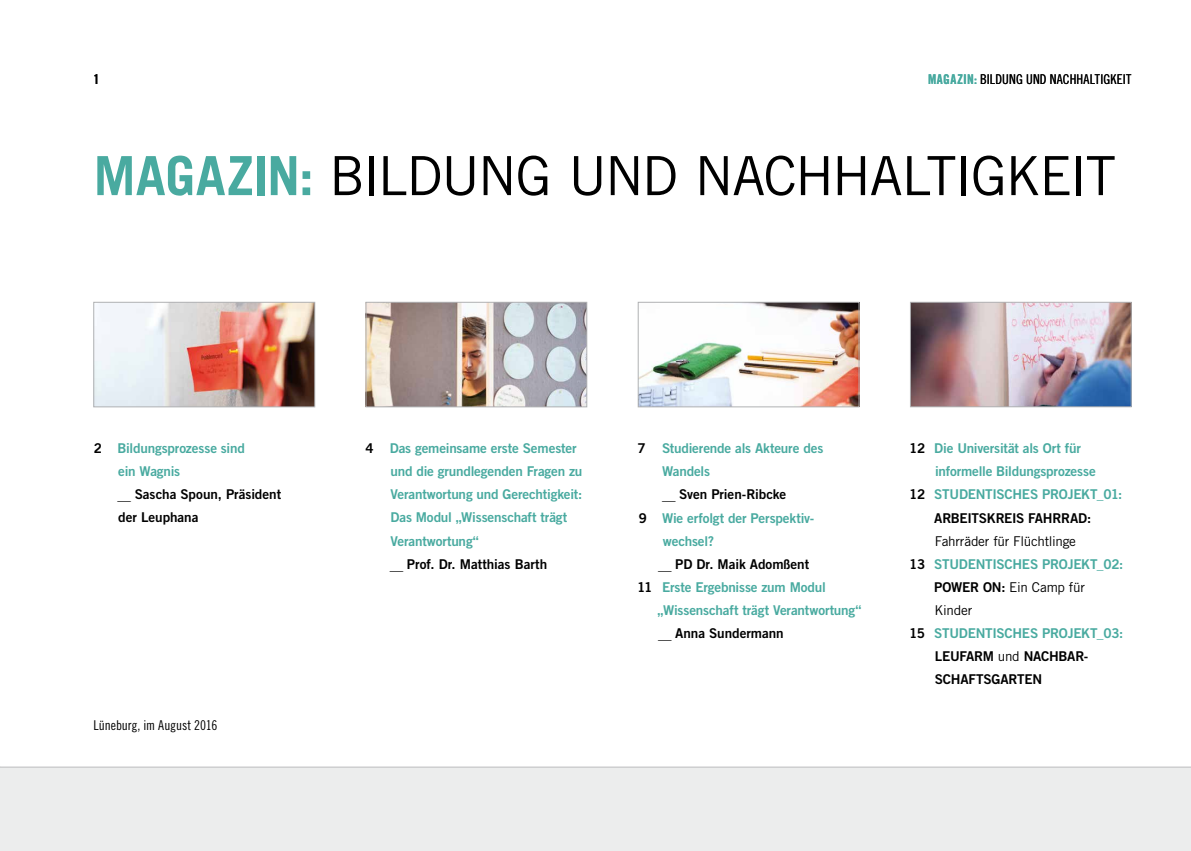
<style>
.page{position:relative;width:1191px;height:851px;background:#fff}
.page>*{position:absolute;margin:0;border:0;box-sizing:border-box;transform-origin:0 0}
.t1{font:54px "Trade Gothic LT Std";letter-spacing:-.035em;color:#000}
.t2{font:700 54px "Trade Gothic LT Std";color:#49aaa0}
.t3{font:13.5px/23.1px "Trade Gothic LT Std Bd 2";letter-spacing:-.015em;color:#49aaa0}
.t4{font:13.5px/23.1px "Trade Gothic LT Std Bd 2";letter-spacing:-.005em;color:#000}
.t5{font:13.5px "Trade Gothic LT Std Cn 18";letter-spacing:.01em;color:#000}
.t6{font:13.5px/23.1px "Trade Gothic LT Std";letter-spacing:-.015em;color:#000}
.t7{font:13.5px "Trade Gothic LT Std Bd Cn 20";color:#000}
.s1{font-family:"Trade Gothic LT Std Bd Cn 20";color:#49aaa0}
.s2{font-weight:700;color:#49aaa0}
.s3{color:#000}
.s4{font-family:"Trade Gothic LT Std Cn 18"}
.s5{font-family:"Trade Gothic LT Std";font-weight:700;color:#000}
.s6{font-family:"Trade Gothic LT Std Bd 2"}
.s7{font-family:"Trade Gothic LT Std"}
</style>
<div class="page">
<img style="left:96px;top:304px;width:217px;height:101px">
<div style="left:94px;top:302px;width:221px;height:105px;border:1px solid #b0b1b3"></div>
<img style="left:368px;top:304px;width:217px;height:101px">
<div style="left:366px;top:302px;width:221px;height:105px;border:1px solid #b0b1b3"></div>
<img style="left:640px;top:304px;width:217px;height:101px">
<div style="left:638px;top:302px;width:221px;height:105px;border:1px solid #b0b1b3"></div>
<img style="left:912px;top:304px;width:217px;height:101px">
<div style="left:910px;top:302px;width:221px;height:105px;border:1px solid #b0b1b3"></div>
<div style="left:0;top:767px;width:1191px;height:83px;background:#eceded"></div>
<hr style="left:0;top:766px;width:1191px;height:1px;background:#bbbdbe">
<p class="t7" style="left:94px;top:71px;width:7px">1</p>
<p class="t5" style="left:928px;top:71px;width:205px"><span class="s1">MAGAZIN:</span> BILDUNG UND NACHHALTIGKEIT</p>
<h1 class="t2" style="left:94px;top:143px;width:30px">MAGAZIN</h1>
<h1 class="t1" style="left:299px;top:143px;width:818px"><span class="s2">:</span> Bildung und Nachhaltigkeit</h1>
<p class="t3" style="left:118px;top:436px;width:128px;text-indent:-24px"><span class="s3">2</span> Bildungsprozesse sind ein Wagnis</p>
<p class="t4" style="left:118px;top:482px;width:165px"><span class="s4">—</span> Sascha Spoun, Präsident der Leuphana</p>
<p class="t5" style="left:94px;top:717px;width:125px">LÜNEBURG, IM AUGUST 2016</p>
<p class="t3" style="left:390px;top:436px;width:193px;text-indent:-25px"><span class="s5">4</span> Das gemeinsame erste Semester und die grundlegenden Fragen zu<br>Verantwortung und Gerechtigkeit:<br>Das Modul „Wissenschaft trägt<br>Verantwortung“</p>
<p class="t4" style="left:390px;top:552px;width:159px"><span class="s4">—</span> Prof. Dr. Matthias Barth</p>
<p class="t3" style="left:662px;top:436px;width:163px;text-indent:-25px"><span class="s3">7</span> Studierende als Akteure des<br>Wandels</p>
<p class="t4" style="left:662px;top:482px;width:126px"><span class="s4">—</span> Sven Prien-Ribcke</p>
<p class="t3" style="left:639px;top:506px;width:177px"><span class="s3">9</span> Wie erfolgt der Perspektiv-</p>
<p class="t3" style="left:663px;top:529px;width:53px">wechsel?</p>
<p class="t4" style="left:658px;top:552px;width:152px"><span class="s4">—</span> PD Dr. Maik Adomßent</p>
<p class="t3" style="left:637px;top:575px;width:190px"><span class="s3">11</span> Erste Ergebnisse zum Modul</p>
<p class="t3" style="left:657px;top:598px;width:205px">„Wissenschaft trägt Verantwortung“</p>
<p class="t4" style="left:658px;top:621px;width:127px"><span class="s4">—</span> Anna Sundermann</p>
<p class="t3" style="left:909px;top:436px;width:173px"><span class="s3">12</span> Die Universität als Ort für</p>
<p class="t3" style="left:935px;top:459px;width:162px">informelle Bildungsprozesse</p>
<p class="t3" style="left:909px;top:482px;width:50px"><span class="s3">12</span> Stude</p>
<p class="t3" style="left:975px;top:482px;width:148px">ntisches Projekt_01:</p>
<p class="t4" style="left:934px;top:506px;width:18px">Arbe</p>
<p class="t4" style="left:967px;top:506px;width:95px">itskreis Fahrrad</p>
<p class="t4" style="left:1087px;top:506px;width:6px">:</p>
<p class="t6" style="left:934px;top:529px;width:143px">Fahrräder für Flüchtlinge</p>
<p class="t3" style="left:909px;top:552px;width:50px"><span class="s3">13</span> Stude</p>
<p class="t3" style="left:975px;top:552px;width:149px">ntisches Projekt_02:</p>
<p class="t6" style="left:934px;top:575px;width:152px"><span class="s6">POWER ON :</span> Ein Camp für<br>Kinder</p>
<p class="t3" style="left:909px;top:621px;width:50px"><span class="s3">15</span> Stude</p>
<p class="t3" style="left:975px;top:621px;width:149px">ntisches Projekt_03:</p>
<p class="t4" style="left:935px;top:644px;width:17px">Leufarm</p>
<p class="t4" style="left:997px;top:644px;width:70px"><span class="s7">und</span> Nachbar</p>
<p class="t4" style="left:1083px;top:644px;width:6px">-</p>
<p class="t4" style="left:934px;top:667px;width:58px">schaftsgar</p>
<p class="t4" style="left:1017px;top:667px;width:26px">ten</p>
</div>
